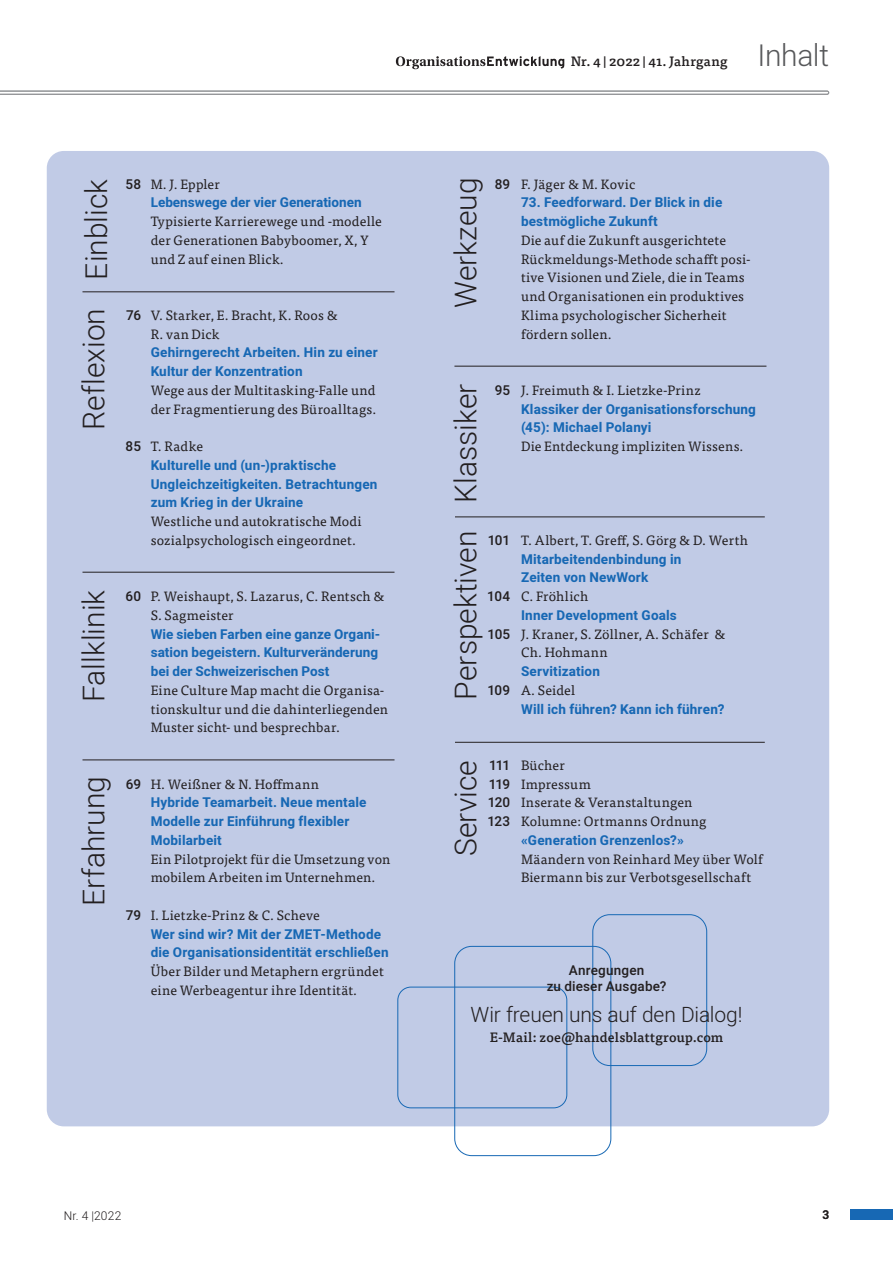
<style>
.page{position:relative;width:893px;height:1263px;background:#fff}
.page>*{position:absolute;margin:0;border:0;box-sizing:border-box;transform-origin:0 0}
.t1{font:300 30px "Heebo";color:#231f20}
.t2{font:300 30px "Heebo";letter-spacing:-.01em;color:#57585a}
.t3{font:300 21px "Heebo";letter-spacing:-.01em;color:#231f20}
.t4{font:13.5px/18.8px "Tisa Pro";letter-spacing:.015em;color:#231f20}
.t5{font:700 13.5px/18.8px "Heebo";letter-spacing:.01em;color:#1768b4}
.t6{font:500 13.5px/18.8px "Heebo";letter-spacing:.01em;color:#231f20;text-align:justify}
.t7{font:500 13.5px "Tisa Pro";letter-spacing:.015em;color:#231f20}
.t8{font:300 12px "Heebo";letter-spacing:.02em;color:#231f20}
.t9{font:500 12px "Heebo";color:#231f20}
.s1{font-family:"Heebo";font-weight:700}
</style>
<div class="page">
<div style="left:850px;top:1209px;width:43px;height:11px;background:#1768b4"></div>
<svg style="left:0;top:91px;width:829px;height:4px"></svg>
<div style="left:47px;top:151px;width:782px;height:975px;background:#c1cbe6;border-radius:17px"></div>
<hr style="left:82px;top:292px;width:312px;height:1px;background:#231f20">
<div style="left:454px;top:946px;width:157px;height:210px;border:1px solid #1768b4;border-radius:17px"></div>
<div style="left:398px;top:987px;width:169px;height:121px;border:1px solid #1768b4;border-radius:13px"></div>
<div style="left:593px;top:914px;width:114px;height:152px;border:1px solid #1768b4;border-radius:17px"></div>
<hr style="left:82px;top:572px;width:312px;height:1px;background:#231f20">
<hr style="left:455px;top:517px;width:310px;height:1px;background:#231f20">
<svg style="left:396px;top:56px;width:168px;height:13px"></svg>
<hr style="left:454px;top:366px;width:312px;height:1px;background:#231f20">
<hr style="left:82px;top:760px;width:312px;height:1px;background:#231f20">
<hr style="left:455px;top:742px;width:310px;height:1px;background:#231f20">
<h1 class="t1" style="left:76px;top:279px;width:102px;rotate:-90deg">Einblick</h1>
<p class="t4" style="left:151px;top:174px;width:71px">M. J. Eppler</p>
<p class="t6" style="left:126px;top:175px;width:17px">58</p>
<p class="t5" style="left:151px;top:193px;width:212px">Lebenswege der vier Generationen</p>
<p class="t4" style="left:151px;top:211px;width:233px">Typisierte Karrierewege und -modelle der Generationen Babyboomer, X, Y und Z auf einen Blick.</p>
<h1 class="t1" style="left:73px;top:430px;width:123px;rotate:-90deg">Reflexion</h1>
<h1 class="t1" style="left:73px;top:702px;width:114px;rotate:-90deg">Fallklinik</h1>
<p class="t6" style="left:126px;top:306px;width:17px">76</p>
<p class="t6" style="left:126px;top:437px;width:17px">85</p>
<p class="t4" style="left:151px;top:305px;width:189px">V. Starker, E. Bracht, K. Roos &amp;<br>R. van Dick</p>
<p class="t5" style="left:151px;top:343px;width:229px">Gehirngerecht Arbeiten. Hin zu einer<br>Kultur der Konzentration</p>
<p class="t4" style="left:151px;top:380px;width:227px">Wege aus der Multitasking-Falle und der Fragmentierung des Büroalltags.</p>
<p class="t4" style="left:151px;top:436px;width:54px">T. Radke</p>
<p class="t5" style="left:151px;top:456px;width:228px">Kulturelle und (un-)praktische<br>Ungleichzeitigkeiten. Betrachtungen zum Krieg in der Ukraine</p>
<p class="t4" style="left:151px;top:511px;width:213px">Westliche und autokratische Modi sozialpsychologisch eingeordnet.</p>
<p class="t6" style="left:126px;top:587px;width:17px">60</p>
<p class="t4" style="left:151px;top:586px;width:235px">P. Weishaupt, S. Lazarus, C. Rentsch &amp;<br>S. Sagmeister</p>
<p class="t5" style="left:151px;top:625px;width:229px;text-align:justify">Wie sieben Farben eine ganze Organi&shy;sation begeistern. Kulturveränderung bei der Schweizerischen Post</p>
<p class="t4" style="left:151px;top:680px;width:239px">Eine Culture Map macht die Organisa&shy;tionskultur und die dahinterliegenden<br>Muster sicht- und besprechbar.</p>
<h1 class="t1" style="left:73px;top:906px;width:131px;rotate:-90deg">Erfahrung</h1>
<p class="t6" style="left:126px;top:775px;width:17px">69</p>
<p class="t6" style="left:126px;top:906px;width:17px">79</p>
<p class="t4" style="left:151px;top:774px;width:170px">H. Weißner &amp; N. Hoffmann</p>
<p class="t5" style="left:151px;top:794px;width:217px">Hybride Teamarbeit. Neue mentale<br>Modelle zur Einführung flexibler<br>Mobilarbeit</p>
<p class="t4" style="left:151px;top:849px;width:241px">Ein Pilotprojekt für die Umsetzung von mobilem Arbeiten im Unternehmen.</p>
<p class="t4" style="left:151px;top:905px;width:171px">I. Lietzke-Prinz &amp; C. Scheve</p>
<p class="t5" style="left:151px;top:925px;width:240px">Wer sind wir? Mit der ZMET-Methode die Organisationsidentität erschließen</p>
<p class="t4" style="left:151px;top:961px;width:235px">Über Bilder und Metaphern ergründet eine Werbeagentur ihre Identität.</p>
<p class="t7" style="left:571px;top:51px;width:158px">Nr. 4 <span class="s1">|</span> 2022 <span class="s1">|</span> 41. Jahrgang</p>
<h1 class="t2" style="left:757px;top:34px;width:73px">Inhalt</h1>
<h1 class="t1" style="left:445px;top:308px;width:132px;rotate:-90deg">Werkzeug</h1>
<p class="t6" style="left:495px;top:175px;width:17px">89</p>
<p class="t4" style="left:521px;top:174px;width:116px">F. Jäger &amp; M. Kovic</p>
<p class="t5" style="left:521px;top:194px;width:203px">73. Feedforward. Der Blick in die bestmögliche Zukunft</p>
<p class="t4" style="left:521px;top:230px;width:230px">Die auf die Zukunft ausgerichtete<br>Rückmeldungs-Methode schafft posi&shy;tive Visionen und Ziele, die in Teams und Organisationen ein produktives<br>Klima psychologischer Sicherheit fördern sollen.</p>
<h1 class="t1" style="left:445px;top:503px;width:121px;rotate:-90deg">Klassiker</h1>
<p class="t6" style="left:495px;top:381px;width:17px">95</p>
<p class="t4" style="left:521px;top:380px;width:181px">J. Freimuth &amp; I. Lietzke-Prinz</p>
<p class="t5" style="left:521px;top:400px;width:236px">Klassiker der Organisationsforschung (45): Michael Polanyi</p>
<p class="t4" style="left:521px;top:436px;width:224px">Die Entdeckung impliziten Wissens.</p>
<h1 class="t1" style="left:445px;top:700px;width:170px;rotate:-90deg">Perspektiven</h1>
<p class="t6" style="left:488px;top:531px;width:24px">101</p>
<p class="t6" style="left:487px;top:587px;width:24px">104</p>
<p class="t6" style="left:487px;top:625px;width:24px">105</p>
<p class="t6" style="left:487px;top:681px;width:24px">109</p>
<p class="t4" style="left:521px;top:530px;width:228px">T. Albert, T. Greff, S. Görg &amp; D. Werth</p>
<p class="t5" style="left:521px;top:550px;width:162px">Mitarbeitendenbindung in<br>Zeiten von NewWork</p>
<p class="t4" style="left:521px;top:586px;width:69px">C. Fröhlich</p>
<p class="t5" style="left:521px;top:606px;width:157px">Inner Development Goals</p>
<p class="t4" style="left:521px;top:624px;width:206px">J. Kraner, S. Zöllner, A. Schäfer &amp;<br>Ch. Hohmann</p>
<p class="t5" style="left:521px;top:662px;width:80px">Servitization</p>
<p class="t4" style="left:521px;top:680px;width:56px">A. Seidel</p>
<p class="t5" style="left:521px;top:700px;width:205px">Will ich führen? Kann ich führen?</p>
<h1 class="t1" style="left:445px;top:856px;width:97px;rotate:-90deg">Service</h1>
<p class="t6" style="left:487px;top:756px;width:24px">111<br>119<br>120<br>123</p>
<p class="t4" style="left:521px;top:755px;width:187px">Bücher<br>Impressum<br>Inserate &amp; Veranstaltungen<br>Kolumne: Ortmanns Ordnung</p>
<p class="t5" style="left:521px;top:831px;width:164px">«Generation Grenzenlos?»</p>
<p class="t4" style="left:521px;top:849px;width:243px">Mäandern von Reinhard Mey über Wolf<br>Biermann bis zur Verbotsgesellschaft</p>
<p class="t6" style="left:547px;top:962px;width:121px;line-height:16.2px;text-align:center">Anregungen<br>zu dieser Ausgabe?</p>
<h2 class="t3" style="left:471px;top:1000px;width:273px">Wir freuen uns auf den Dialog!</h2>
<p class="t7" style="left:490px;top:1026px;width:235px">E-Mail: zoe@handelsblattgroup.com</p>
<p class="t8" style="left:64px;top:1207px;width:59px">Nr. 4 |2022</p>
<p class="t9" style="left:822px;top:1206px;width:8px">3</p>
</div>
